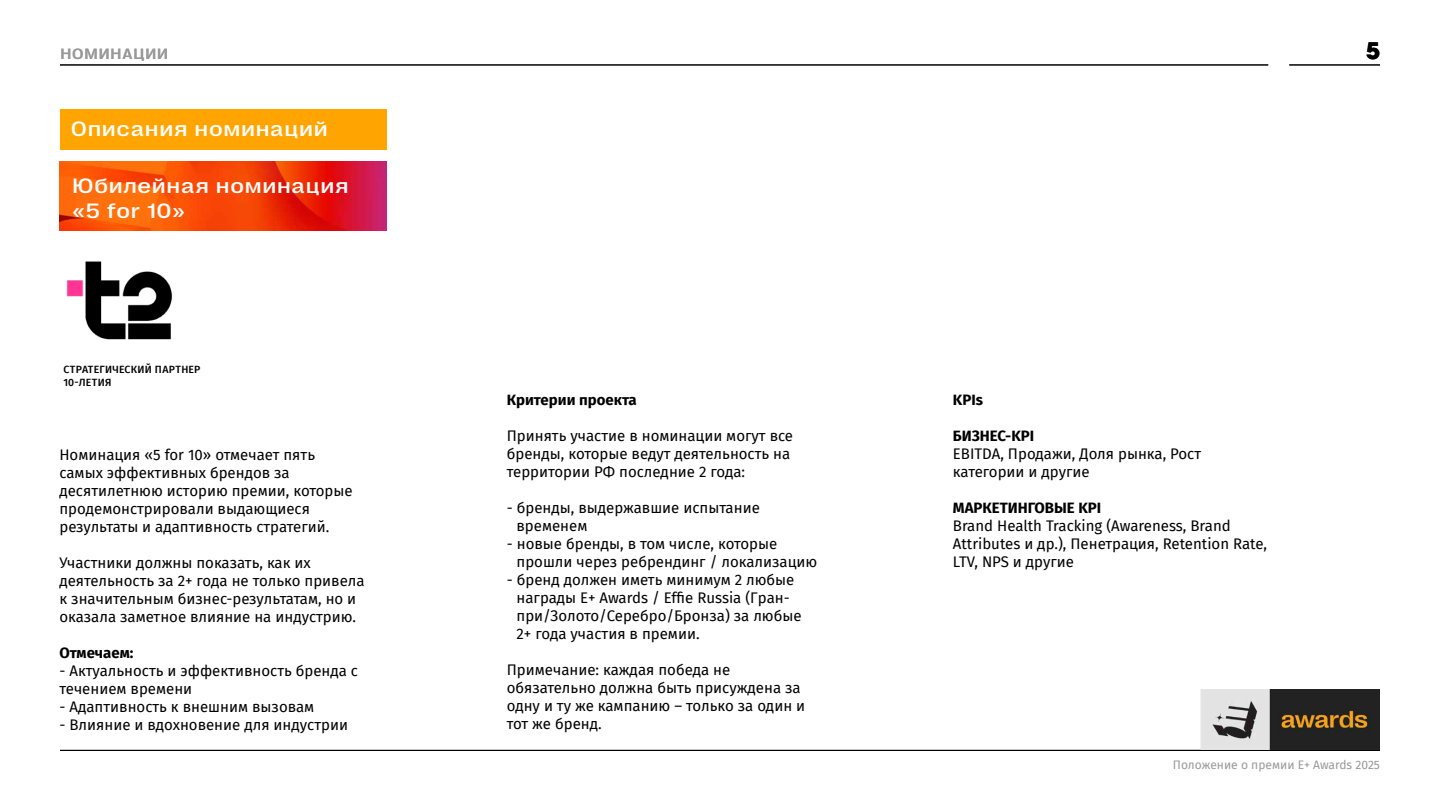
<style>
.page{position:relative;width:1440px;height:810px;background:#fff}
.page>*{position:absolute;margin:0;border:0;box-sizing:border-box;transform-origin:0 0}
.t1{font:700 22.5px "Avant Garde Gothic ITC";color:#000}
.t2{font:500 expanded 21px/25.2px "Right Grotesk Text";color:#fff}
.t3{font:15px/18px "Fira Sans";color:#000}
.t4{font:700 15px "Fira Sans";color:#000}
.t5{font:500 expanded 15px "Right Grotesk Text";letter-spacing:.015em;color:#999}
.t6{font:12.08px "Fira Sans";color:#999}
.t7{font:500 10.5px/12.6px "Fira Sans";letter-spacing:.025em;color:#000}
</style>
<div class="page">
<hr style="left:1289px;top:65px;width:91px;height:1px;background:#000">
<hr style="left:60px;top:65px;width:1208px;height:1px;background:#000">
<hr style="left:60px;top:750px;width:1320px;height:1px;background:#000">
<img style="left:60px;top:162px;width:327px;height:68px">
<img style="left:66px;top:261px;width:107px;height:79px">
<img style="left:1200px;top:689px;width:180px;height:61px">
<div style="left:60px;top:109px;width:327px;height:41px;background:#ffa400"></div>
<p class="t5" style="left:60px;top:45px;width:110px">НОМИНАЦИИ</p>
<h1 class="t1" style="left:1366px;top:35px;width:15px">5</h1>
<h2 class="t2" style="left:70px;top:117px;width:259px">Описания номинаций</h2>
<h2 class="t2" style="left:72px;top:173px;width:279px">Юбилейная номинация «5 for 10»</h2>
<p class="t7" style="left:63px;top:363px;width:139px">СТРАТЕГИЧЕСКИЙ ПАРТНЕР<br>10-ЛЕТИЯ</p>
<p class="t3" style="left:59px;top:446px;width:295px">Номинация «5 for 10» отмечает пять самых эффективных брендов за десятилетнюю историю премии, которые продемонстрировали выдающиеся результаты и адаптивность стратегий.</p>
<p class="t3" style="left:59px;top:554px;width:307px">Участники должны показать, как их деятельность за 2+ года не только привела к значительным бизнес-результатам, но и оказала заметное влияние на индустрию.</p>
<p class="t4" style="left:59px;top:640px;width:75px">Отмечаем:</p>
<p class="t3" style="left:59px;top:662px;width:300px">- Актуальность и эффективность бренда с течением времени</p>
<p class="t3" style="left:59px;top:698px;width:256px">- Адаптивность к внешним вызовам</p>
<p class="t3" style="left:59px;top:716px;width:290px">- Влияние и вдохновение для индустрии</p>
<p class="t4" style="left:507px;top:387px;width:132px">Критерии проекта</p>
<p class="t3" style="left:507px;top:427px;width:288px">Принять участие в номинации могут все бренды, которые ведут деятельность на территории РФ последние 2 года:</p>
<p class="t3" style="left:517px;top:499px;width:245px;text-indent:-10px">- бренды, выдержавшие испытание временем</p>
<p class="t3" style="left:517px;top:535px;width:302px;text-indent:-10px">- новые бренды, в том числе, которые прошли через ребрендинг / локализацию</p>
<p class="t3" style="left:517px;top:571px;width:287px;text-indent:-10px">- бренд должен иметь минимум 2 любые награды E+ Awards / Effie Russia (Гран&shy;при/Золото/Серебро/Бронза) за любые 2+ года участия в премии.</p>
<p class="t3" style="left:507px;top:661px;width:300px">Примечание: каждая победа не обязательно должна быть присуждена за одну и ту же кампанию – только за один и тот же бренд.</p>
<p class="t4" style="left:953px;top:387px;width:32px">KPIs</p>
<p class="t4" style="left:953px;top:423px;width:83px">БИЗНЕС-KPI</p>
<p class="t3" style="left:953px;top:445px;width:250px">EBITDA, Продажи, Доля рынка, Рост категории и другие</p>
<p class="t4" style="left:953px;top:495px;width:150px">МАРКЕТИНГОВЫЕ KPI</p>
<p class="t3" style="left:953px;top:517px;width:316px">Brand Health Tracking (Awareness, Brand<br>Attributes и др.), Пенетрация, Retention Rate,<br>LTV, NPS и другие</p>
<p class="t6" style="left:1173px;top:755px;width:209px">Положение о премии E+ Awards 2025</p>
</div>
